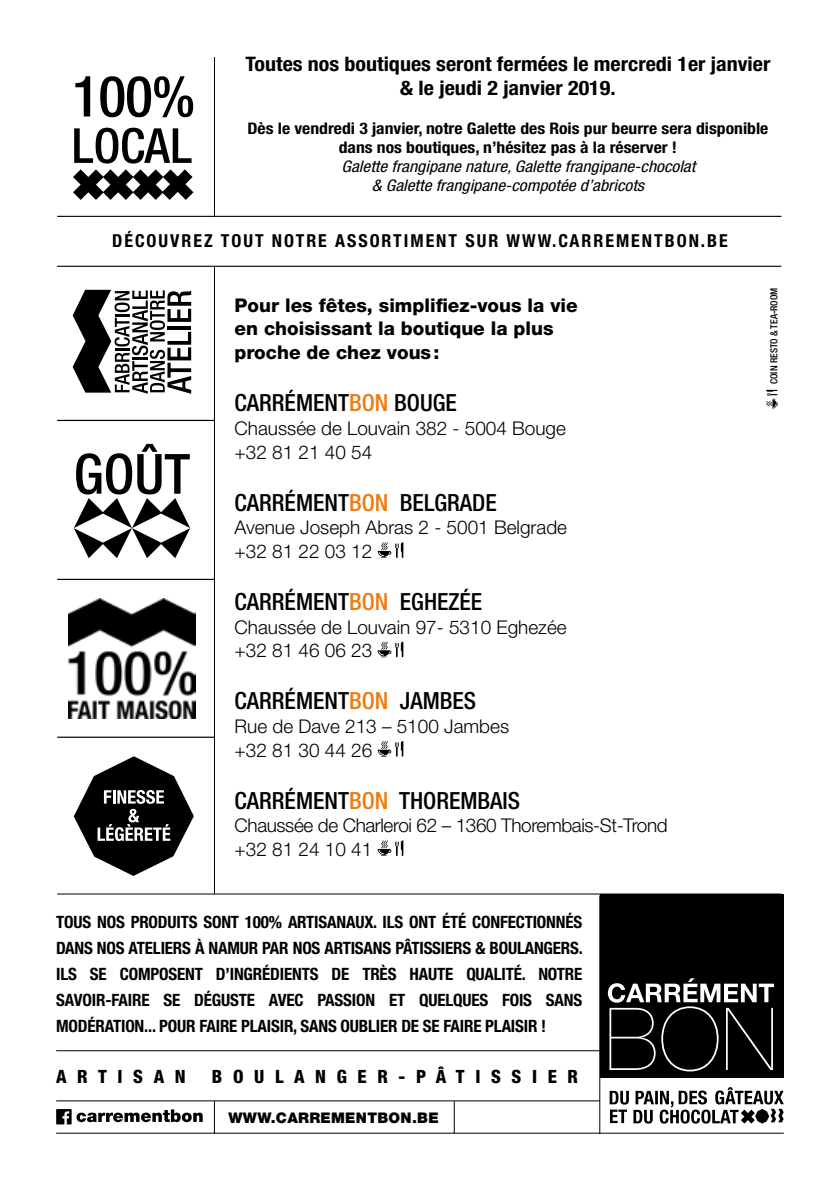
<style>
.page{position:relative;width:840px;height:1191px;background:#fff}
.page>*{position:absolute;margin:0;border:0;box-sizing:border-box;transform-origin:0 0}
.t1{font:500 condensed 23.6px "Helvetica Neue LT Std";color:#000}
.t2{font:700 condensed 20px/24px "Helvetica Neue LT Std";color:#000;text-align:center;scale:1.1 1}
.t3{font:300 19px/23.6px "Helvetica Neue LT Std";color:#000}
.t4{font:800 19px/23.6px "Helvetica Neue LT Std";color:#000}
.t5{font:300 19px/23.6px "Helvetica Neue LT Std";letter-spacing:-.02em;color:#000}
.t6{font:800 condensed 18.4px "Helvetica Neue LT Std";letter-spacing:.58em;color:#000}
.t7{font:700 condensed 18px "Helvetica Neue LT Std";letter-spacing:.11em;color:#000}
.t8{font:700 condensed 17px/26px "Helvetica Neue LT Std";letter-spacing:-.01em;color:#000;text-align:justify}
.t9{font:700 condensed 16px/19.2px "Helvetica Neue LT Std";color:#000;text-align:center;scale:1.1 1}
.t10{font:italic condensed 16px/19.2px "Helvetica Neue LT Std";color:#000;scale:1.1 1}
.t11{font:900 14.6px "Helvetica Neue LT Std";letter-spacing:.02em;color:#000}
.t12{font:500 condensed 9.8px "Helvetica Neue LT Std";color:#000}
.s1{color:#ef7b10}
</style>
<div class="page">
<svg style="left:73px;top:290px;width:118px;height:104px"></svg>
<hr style="left:57px;top:893px;width:724px;height:1px;background:#000">
<hr style="left:57px;top:420px;width:157px;height:1px;background:#000">
<hr style="left:214px;top:267px;width:1px;height:626px;background:#000">
<svg style="left:75px;top:76px;width:118px;height:41px"></svg>
<svg style="left:73px;top:128px;width:120px;height:72px"></svg>
<svg style="left:377px;top:542px;width:26px;height:16px"></svg>
<svg style="left:377px;top:641px;width:26px;height:16px"></svg>
<svg style="left:377px;top:741px;width:26px;height:16px"></svg>
<svg style="left:377px;top:840px;width:26px;height:16px"></svg>
<svg style="left:766px;top:390px;width:11px;height:18px"></svg>
<hr style="left:57px;top:579px;width:157px;height:1px;background:#000">
<hr style="left:57px;top:736px;width:157px;height:2px;background:#000">
<svg style="left:74px;top:444px;width:116px;height:114px"></svg>
<svg style="left:74px;top:756px;width:120px;height:120px"></svg>
<hr style="left:57px;top:266px;width:724px;height:1px;background:#000">
<hr style="left:57px;top:216px;width:724px;height:1px;background:#000">
<hr style="left:214px;top:57px;width:1px;height:160px;background:#000">
<div style="left:600px;top:894px;width:183px;height:183px;background:#000"></div>
<svg style="left:607px;top:978px;width:166px;height:93px"></svg>
<svg style="left:609px;top:1087px;width:174px;height:36px"></svg>
<svg style="left:56px;top:1109px;width:146px;height:15px"></svg>
<hr style="left:56px;top:1100px;width:543px;height:1px;background:#000">
<hr style="left:56px;top:1050px;width:543px;height:1px;background:#000">
<hr style="left:599px;top:895px;width:1px;height:239px;background:#000">
<hr style="left:56px;top:1132px;width:727px;height:1px;background:#000">
<hr style="left:214px;top:1101px;width:1px;height:32px;background:#000">
<hr style="left:453px;top:1101px;width:1px;height:32px;background:#000">
<img style="left:68px;top:598px;width:128px;height:120px">
<p class="t2" style="left:245px;top:52px;width:478px">Toutes nos boutiques seront fermées le mercredi 1er janvier &amp; le jeudi 2 janvier 2019.</p>
<p class="t9" style="left:247px;top:118px;width:475px">Dès le vendredi 3 janvier, notre Galette des Rois pur beurre sera disponible dans nos boutiques, n’hésitez pas à la réserver !</p>
<p class="t10" style="left:371px;top:157px;width:295px;text-indent:-30px">Galette frangipane nature, Galette frangipane-chocolat &amp; Galette frangipane-compotée d’abricots</p>
<p class="t7" style="left:112px;top:230px;width:616px">DÉCOUVREZ TOUT NOTRE ASSORTIMENT SUR WWW.CARREMENTBON.BE</p>
<p class="t4" style="left:234px;top:293px;width:344px">Pour les fêtes, simplifiez-vous la vie en choisissant la boutique la plus proche de chez vous:</p>
<h1 class="t1" style="left:234px;top:389px;width:224px">CARRÉMENT<span class="s1">BON</span> BOUGE</h1>
<p class="t3" style="left:234px;top:416px;width:333px">Chaussée de Louvain 382 - 5004 Bouge +32 81 21 40 54</p>
<h1 class="t1" style="left:234px;top:488px;width:263px">CARRÉMENT<span class="s1">BON</span> BELGRADE</h1>
<p class="t3" style="left:234px;top:515px;width:334px">Avenue Joseph Abras 2 - 5001 Belgrade +32 81 22 03 12</p>
<h1 class="t1" style="left:234px;top:587px;width:249px">CARRÉMENT<span class="s1">BON</span> EGHEZÉE</h1>
<p class="t3" style="left:234px;top:614px;width:333px">Chaussée de Louvain 97- 5310 Eghezée +32 81 46 06 23</p>
<h1 class="t1" style="left:234px;top:687px;width:243px">CARRÉMENT<span class="s1">BON</span> JAMBES</h1>
<p class="t3" style="left:234px;top:714px;width:276px">Rue de Dave 213 – 5100 Jambes +32 81 30 44 26</p>
<h1 class="t1" style="left:234px;top:786px;width:287px">CARRÉMENT<span class="s1">BON</span> THOREMBAIS</h1>
<p class="t5" style="left:234px;top:813px;width:434px">Chaussée de Charleroi 62 – 1360 Thorembais-St-Trond +32 81 24 10 41</p>
<p class="t8" style="left:56px;top:909px;width:528px">TOUS NOS PRODUITS SONT 100% ARTISANAUX. ILS ONT ÉTÉ CONFECTIONNÉS DANS NOS ATELIERS À NAMUR PAR NOS ARTISANS PÂTISSIERS &amp; BOULANGERS.<br>ILS SE COMPOSENT D’INGRÉDIENTS DE TRÈS HAUTE QUALITÉ. NOTRE SAVOIR-FAIRE SE DÉGUSTE AVEC PASSION ET QUELQUES FOIS SANS MODÉRATION... POUR FAIRE PLAISIR, SANS OUBLIER DE SE FAIRE PLAISIR !</p>
<p class="t6" style="left:56px;top:1065px;width:131px">ARTISAN</p>
<p class="t6" style="left:212px;top:1065px;width:367px">BOULANGER-PÂTISSIER</p>
<p class="t11" style="left:228px;top:1109px;width:211px">WWW.CARREMENTBON.BE</p>
<p class="t12" style="left:767px;top:384px;width:98px;rotate:-90deg">COIN RESTO &amp; TEA-ROOM</p>
</div>
